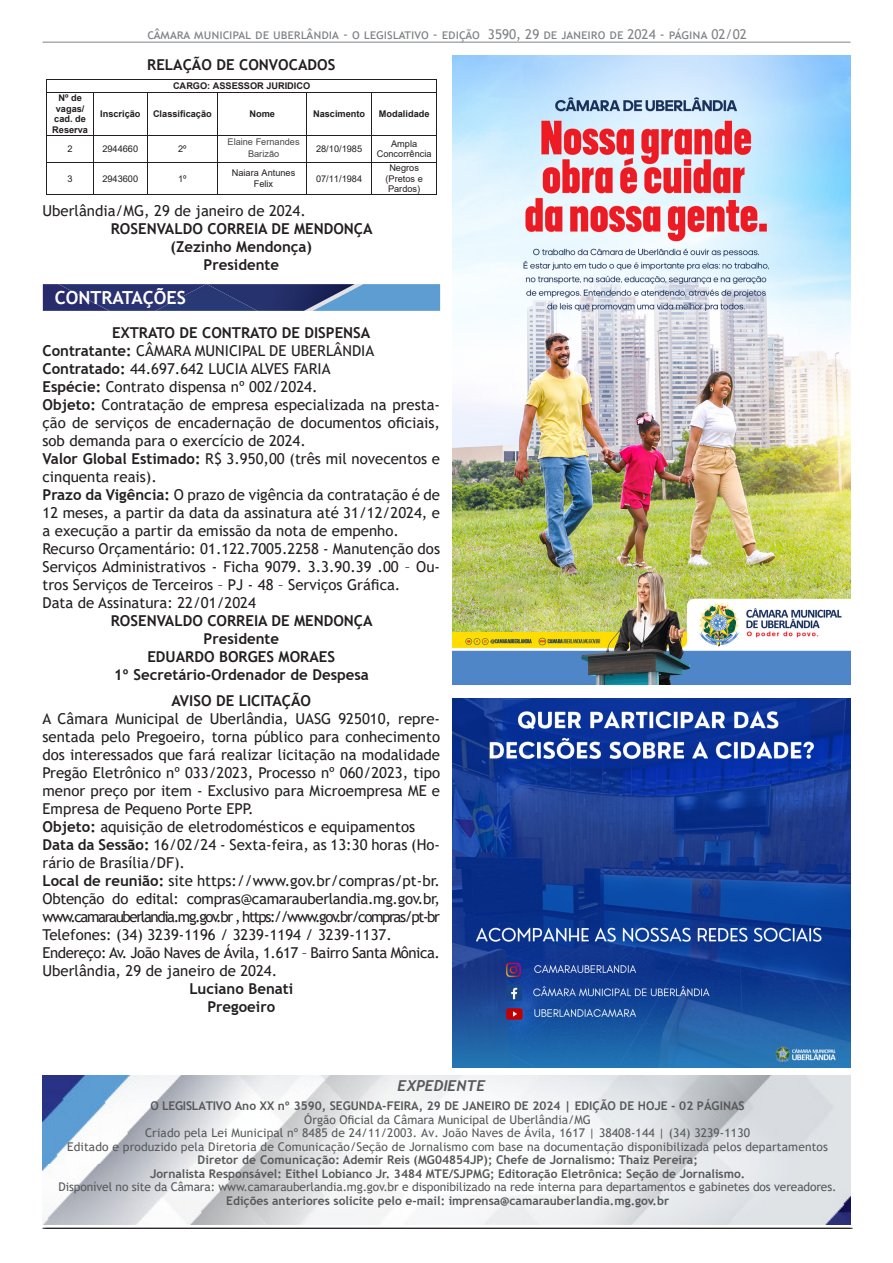
<style>
.page{position:relative;width:893px;height:1263px;background:#fff}
.page>*{position:absolute;margin:0;border:0;box-sizing:border-box;transform-origin:0 0}
.t1{font:700 18px "Trebuchet MS";color:#fff}
.t2{font:15px/18px "Trebuchet MS";color:#231f20;text-align:justify}
.t3{font:700 15px "Trebuchet MS";color:#231f20}
.t4{font:15px "Trebuchet MS";letter-spacing:-.03em;color:#231f20}
.t5{font:italic 700 15px "Trebuchet";color:#57585a}
.t6{font:13.5px "Trebuchet MS";color:#808285}
.t7{font:12px "Trebuchet MS";letter-spacing:.01em;color:#57585a}
.t8{font:700 12px "Trebuchet MS";color:#57585a}
.t9{font:12px/13.5px "Trebuchet MS";letter-spacing:-.01em;color:#57585a;text-align:center}
.t10{font:9.15px/10.6px "Arial";color:#231f20;text-align:center}
.t11{font:700 9.15px/10.5px "Arial";color:#231f20;text-align:center}
.t12{font:9.15px/12.1px "Arial";color:#474849;text-align:center}
.s1{font-weight:700}
</style>
<div class="page">
<hr style="left:43px;top:1228px;width:807px;height:1px;background:#231f20">
<hr style="left:43px;top:42px;width:807px;height:1px;background:#808285">
<img style="left:43px;top:1075px;width:807px;height:150px">
<hr style="left:45px;top:1228px;width:808px;height:1px;background:#231f20">
<hr style="left:47px;top:79px;width:389px;height:1px;background:#231f20">
<svg style="left:46px;top:79px;width:1px;height:14px"></svg>
<hr style="left:47px;top:92px;width:47px;height:1px;background:#231f20">
<hr style="left:94px;top:92px;width:53px;height:1px;background:#231f20">
<hr style="left:147px;top:92px;width:71px;height:1px;background:#231f20">
<hr style="left:218px;top:92px;width:89px;height:1px;background:#231f20">
<hr style="left:307px;top:92px;width:64px;height:1px;background:#231f20">
<hr style="left:372px;top:92px;width:64px;height:1px;background:#231f20">
<svg style="left:436px;top:79px;width:1px;height:14px"></svg>
<hr style="left:46px;top:93px;width:1px;height:42px;background:#231f20">
<hr style="left:94px;top:93px;width:1px;height:42px;background:#231f20">
<hr style="left:147px;top:93px;width:1px;height:42px;background:#231f20">
<hr style="left:218px;top:93px;width:1px;height:42px;background:#231f20">
<hr style="left:307px;top:93px;width:1px;height:42px;background:#231f20">
<hr style="left:371px;top:93px;width:1px;height:42px;background:#231f20">
<hr style="left:436px;top:93px;width:1px;height:42px;background:#231f20">
<hr style="left:47px;top:135px;width:47px;height:1px;background:#231f20">
<hr style="left:94px;top:135px;width:53px;height:1px;background:#231f20">
<hr style="left:147px;top:135px;width:71px;height:1px;background:#231f20">
<hr style="left:218px;top:135px;width:89px;height:1px;background:#231f20">
<hr style="left:307px;top:135px;width:64px;height:1px;background:#231f20">
<hr style="left:372px;top:135px;width:64px;height:1px;background:#231f20">
<svg style="left:46px;top:135px;width:1px;height:27px"></svg>
<hr style="left:47px;top:162px;width:47px;height:1px;background:#231f20">
<hr style="left:94px;top:162px;width:53px;height:1px;background:#231f20">
<svg style="left:147px;top:136px;width:1px;height:26px"></svg>
<hr style="left:147px;top:162px;width:71px;height:1px;background:#231f20">
<hr style="left:218px;top:162px;width:89px;height:1px;background:#231f20">
<hr style="left:307px;top:162px;width:64px;height:1px;background:#231f20">
<svg style="left:371px;top:135px;width:1px;height:27px"></svg>
<hr style="left:372px;top:162px;width:64px;height:1px;background:#231f20">
<svg style="left:436px;top:135px;width:1px;height:27px"></svg>
<hr style="left:46px;top:162px;width:1px;height:32px;background:#231f20">
<hr style="left:47px;top:194px;width:47px;height:1px;background:#231f20">
<hr style="left:94px;top:162px;width:1px;height:32px;background:#231f20">
<hr style="left:94px;top:194px;width:53px;height:1px;background:#231f20">
<hr style="left:147px;top:162px;width:1px;height:32px;background:#231f20">
<hr style="left:147px;top:194px;width:71px;height:1px;background:#231f20">
<hr style="left:218px;top:162px;width:1px;height:32px;background:#231f20">
<hr style="left:218px;top:194px;width:89px;height:1px;background:#231f20">
<hr style="left:307px;top:162px;width:1px;height:32px;background:#231f20">
<hr style="left:307px;top:194px;width:64px;height:1px;background:#231f20">
<hr style="left:371px;top:162px;width:1px;height:32px;background:#231f20">
<hr style="left:372px;top:194px;width:64px;height:1px;background:#231f20">
<hr style="left:436px;top:162px;width:1px;height:32px;background:#231f20">
<svg style="left:43px;top:284px;width:164px;height:27px;background:#2b3472"></svg>
<img style="left:207px;top:284px;width:106px;height:27px">
<svg style="left:313px;top:284px;width:127px;height:27px;background:#5e91c3"></svg>
<img style="left:453px;top:55px;width:397px;height:629px">
<img style="left:453px;top:698px;width:397px;height:369px">
<p class="t6" style="left:147px;top:26px;width:601px">câmara municipal de uberlândia - o legislativo - edição 3590, 29 de janeiro de 2024 - página 02/02</p>
<p class="t11" style="left:52px;top:93px;width:37px">Nº de vagas/ cad. de<br>Reserva</p>
<p class="t3" style="left:147px;top:55px;width:190px">RELAÇÃO DE CONVOCADOS</p>
<p class="t11" style="left:173px;top:81px;width:139px">CARGO: ASSESSOR JURIDICO</p>
<p class="t11" style="left:100px;top:109px;width:42px">Inscrição</p>
<p class="t11" style="left:153px;top:109px;width:60px">Classificação</p>
<p class="t11" style="left:250px;top:109px;width:27px">Nome</p>
<p class="t11" style="left:313px;top:109px;width:54px">Nascimento</p>
<p class="t11" style="left:379px;top:109px;width:52px">Modalidade</p>
<p class="t10" style="left:68px;top:143px;width:7px">2</p>
<p class="t10" style="left:102px;top:143px;width:37px">2944660</p>
<p class="t10" style="left:178px;top:143px;width:10px">2º</p>
<p class="t12" style="left:228px;top:136px;width:73px">Elaine Fernandes<br>Barizão</p>
<p class="t10" style="left:316px;top:143px;width:48px">28/10/1985</p>
<p class="t10" style="left:377px;top:138px;width:56px">Ampla<br>Concorrência</p>
<p class="t10" style="left:68px;top:173px;width:7px">3</p>
<p class="t10" style="left:102px;top:173px;width:37px">2943600</p>
<p class="t10" style="left:178px;top:173px;width:10px">1º</p>
<p class="t10" style="left:232px;top:168px;width:65px">Naiara Antunes<br>Felix</p>
<p class="t10" style="left:316px;top:173px;width:48px">07/11/1984</p>
<p class="t10" style="left:386px;top:163px;width:39px">Negros (Pretos e<br>Pardos)</p>
<p class="t2" style="left:43px;top:201px;width:265px">Uberlândia/MG, 29 de janeiro de 2024.</p>
<p class="t3" style="left:111px;top:219px;width:263px">ROSENVALDO CORREIA DE MENDONÇA</p>
<p class="t3" style="left:171px;top:237px;width:143px">(Zezinho Mendonça)</p>
<p class="t3" style="left:204px;top:255px;width:77px">Presidente</p>
<p class="t1" style="left:55px;top:286px;width:133px">CONTRATAÇÕES</p>
<p class="t3" style="left:112px;top:323px;width:260px">EXTRATO DE CONTRATO DE DISPENSA</p>
<p class="t2" style="left:43px;top:341px;width:333px"><span class="s1">Contratante:</span> CÂMARA MUNICIPAL DE UBERLÂNDIA</p>
<p class="t2" style="left:43px;top:359px;width:290px"><span class="s1">Contratado:</span> 44.697.642 LUCIA ALVES FARIA</p>
<p class="t2" style="left:43px;top:377px;width:277px"><span class="s1">Espécie:</span> Contrato dispensa nº 002/2024.</p>
<p class="t2" style="left:43px;top:395px;width:399px"><span class="s1">Objeto:</span> Contratação de empresa especializada na presta&shy;ção de serviços de encadernação de documentos oficiais, sob demanda para o exercício de 2024.</p>
<p class="t2" style="left:43px;top:449px;width:399px"><span class="s1">Valor Global Estimado:</span> R$ 3.950,00 (três mil novecentos e cinquenta reais).</p>
<p class="t2" style="left:43px;top:485px;width:399px"><span class="s1">Prazo da Vigência:</span> O prazo de vigência da contratação é de 12 meses, a partir da data da assinatura até 31/12/2024, e a execução a partir da emissão da nota de empenho.</p>
<p class="t2" style="left:43px;top:539px;width:399px">Recurso Orçamentário: 01.122.7005.2258 - Manutenção dos Serviços Administrativos - Ficha 9079. 3.3.90.39 .00 – Ou&shy;tros Serviços de Terceiros – PJ - 48 – Serviços Gráfica.</p>
<p class="t2" style="left:43px;top:593px;width:215px">Data de Assinatura: 22/01/2024</p>
<p class="t3" style="left:111px;top:611px;width:263px">ROSENVALDO CORREIA DE MENDONÇA</p>
<p class="t3" style="left:204px;top:629px;width:77px">Presidente</p>
<p class="t3" style="left:147px;top:647px;width:189px">EDUARDO BORGES MORAES</p>
<p class="t3" style="left:114px;top:665px;width:257px">1º Secretário-Ordenador de Despesa</p>
<p class="t3" style="left:171px;top:692px;width:141px">AVISO DE LICITAÇÃO</p>
<p class="t2" style="left:43px;top:710px;width:399px">A Câmara Municipal de Uberlândia, UASG 925010, repre&shy;sentada pelo Pregoeiro, torna público para conhecimento dos interessados que fará realizar licitação na modalidade Pregão Eletrônico nº 033/2023, Processo nº 060/2023, tipo menor preço por item - Exclusivo para Microempresa ME e Empresa de Pequeno Porte EPP.</p>
<p class="t2" style="left:43px;top:818px;width:374px"><span class="s1">Objeto:</span> aquisição de eletrodomésticos e equipamentos</p>
<p class="t2" style="left:43px;top:836px;width:399px"><span class="s1">Data da Sessão:</span> 16/02/24 - Sexta-feira, as 13:30 horas (Ho&shy;rário de Brasília/DF).</p>
<p class="t2" style="left:43px;top:872px;width:399px"><span class="s1">Local de reunião:</span> site https://www.gov.br/compras/pt-br.</p>
<p class="t2" style="left:43px;top:890px;width:399px">Obtenção do edital: compras@camarauberlandia.mg.gov.br, www.camarauberlandia.mg.gov.br , https://www.gov.br/compras/pt-br Telefones: (34) 3239-1196 / 3239-1194 / 3239-1137.</p>
<p class="t4" style="left:43px;top:943px;width:399px">Endereço: Av. João Naves de Ávila, 1.617 – Bairro Santa Mônica.</p>
<p class="t2" style="left:43px;top:962px;width:236px">Uberlândia, 29 de janeiro de 2024.</p>
<p class="t3" style="left:189px;top:980px;width:105px">Luciano Benati</p>
<p class="t3" style="left:207px;top:998px;width:69px">Pregoeiro</p>
<p class="t5" style="left:397px;top:1076px;width:90px">EXPEDIENTE</p>
<p class="t8" style="left:151px;top:1098px;width:596px">O LEGISLATIVO Ano XX nº 3590, SEGUNDA-FEIRA, 29 DE JANEIRO DE 2024 | EDIÇÃO DE HOJE - 02 PÁGINAS</p>
<p class="t7" style="left:304px;top:1112px;width:288px">Órgão Oficial da Câmara Municipal de Uberlândia/MG</p>
<p class="t7" style="left:145px;top:1125px;width:606px">Criado pela Lei Municipal nº 8485 de 24/11/2003. Av. João Naves de Ávila, 1617 | 38408-144 | (34) 3239-1130</p>
<p class="t7" style="left:67px;top:1139px;width:762px">Editado e produzido pela Diretoria de Comunicação/Seção de Jornalismo com base na documentação disponibilizada pelos departamentos</p>
<p class="t8" style="left:198px;top:1152px;width:502px">Diretor de Comunicação: Ademir Reis (MG04854JP); Chefe de Jornalismo: Thaiz Pereira;</p>
<p class="t8" style="left:150px;top:1166px;width:597px">Jornalista Responsável: Eithel Lobianco Jr. 3484 MTE/SJPMG; Editoração Eletrônica: Seção de Jornalismo.</p>
<p class="t9" style="left:59px;top:1180px;width:779px">Disponível no site da Câmara: www.camarauberlandia.mg.gov.br e disponibilizado na rede interna para departamentos e gabinetes dos vereadores.<br><span class="s1">Edições anteriores solicite pelo e-mail: imprensa@camarauberlandia.mg.gov.br</span></p>
</div>
